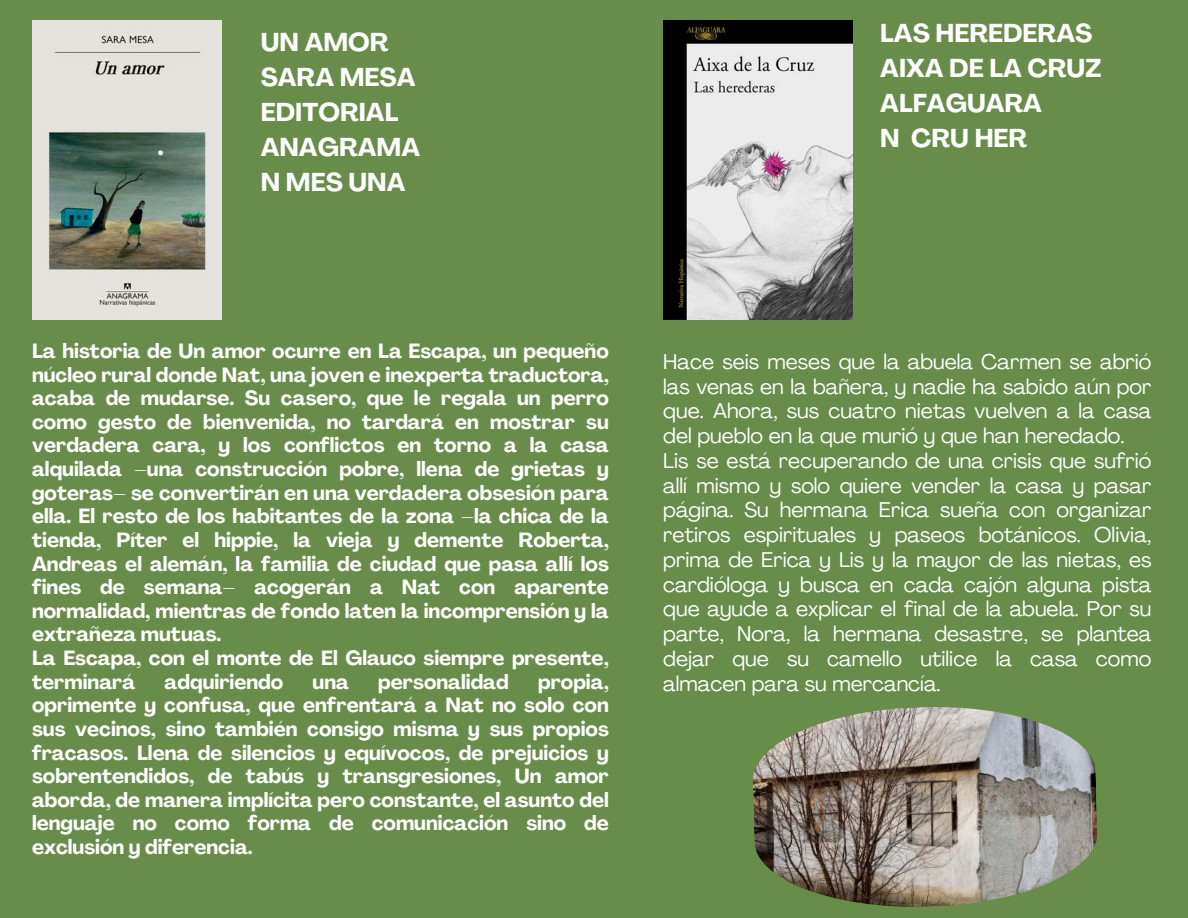
<style>
.page{position:relative;width:1188px;height:918px;background:#688d4a}
.page>*{position:absolute;margin:0;border:0;box-sizing:border-box;transform-origin:0 0}
.t1{font:700 25.5px/34.8px "Agrandir";color:#fff}
.t2{font:21px/24.8px "Agrandir";color:#fff;text-align:justify}
.t3{font:700 20.25px/23.7px "Agrandir";color:#fff}
</style>
<div class="page">
<img style="left:753px;top:707px;width:344px;height:200px">
<img style="left:32px;top:21px;width:189px;height:298px">
<img style="left:663px;top:21px;width:189px;height:298px">
<h1 class="t1" style="left:261px;top:28px;width:161px">UN AMOR<br>SARA MESA<br>EDITORIAL<br>ANAGRAMA<br>N MES UNA</h1>
<p class="t1" style="left:880px;top:18px;width:223px">LAS HEREDERAS<br>AIXA DE LA CRUZ<br>ALFAGUARA<br>N CRU HER</p>
<p class="t3" style="left:32px;top:341px;width:578px">La historia de Un amor ocurre en La Escapa, un pequeño núcleo rural donde Nat, una joven e inexperta traductora, acaba de mudarse. Su casero, que le regala un perro como gesto de bienvenida, no tardará en mostrar su verdadera cara, y los conflictos en torno a la casa alquilada –una construcción pobre, llena de grietas y goteras– se convertirán en una verdadera obsesión para ella. El resto de los habitantes de la zona –la chica de la tienda, Píter el hippie, la vieja y demente Roberta, Andreas el alemán, la familia de ciudad que pasa allí los fines de semana– acogerán a Nat con aparente normalidad, mientras de fondo laten la incomprensión y la extrañeza mutuas.<br>La Escapa, con el monte de El Glauco siempre presente, terminará</p>
<p class="t3" style="left:32px;top:672px;width:578px;text-align:justify;text-indent:506px">propia, oprimente y confusa, que enfrentará a Nat no solo con sus vecinos, sino también consigo misma y sus propios fracasos. Llena de silencios y equívocos, de prejuicios y sobrentendidos, de tabús y transgresiones, Un amor aborda, de manera implícita pero constante, el asunto del lenguaje no como forma de comunicación sino de exclusión y diferencia.</p>
<p class="t3" style="left:165px;top:672px;width:120px">adquiriendo</p>
<p class="t3" style="left:313px;top:672px;width:38px">una</p>
<p class="t3" style="left:378px;top:672px;width:132px">personalidad</p>
<h2 class="t2" style="left:663px;top:351px;width:490px">Hace seis meses que la abuela Carmen se abrió las venas en la bañera, y nadie ha sabido aún por que. Ahora, sus cuatro nietas vuelven a la casa del pueblo en la que murió y que han heredado.</h2>
<p class="t2" style="left:663px;top:450px;width:490px">Lis se está recuperando de una crisis que sufrió allí mismo y solo quiere vender la casa y pasar página. Su hermana Erica sueña con organizar retiros espirituales y paseos botánicos. Olivia, prima de Erica y Lis y la mayor de las nietas, es cardióloga y busca en cada cajón alguna pista que ayude a explicar el final de la abuela. Por su parte, Nora, la hermana desastre, se plantea dejar que su camello utilice la casa como almacen para su mercancía.</p>
</div>
